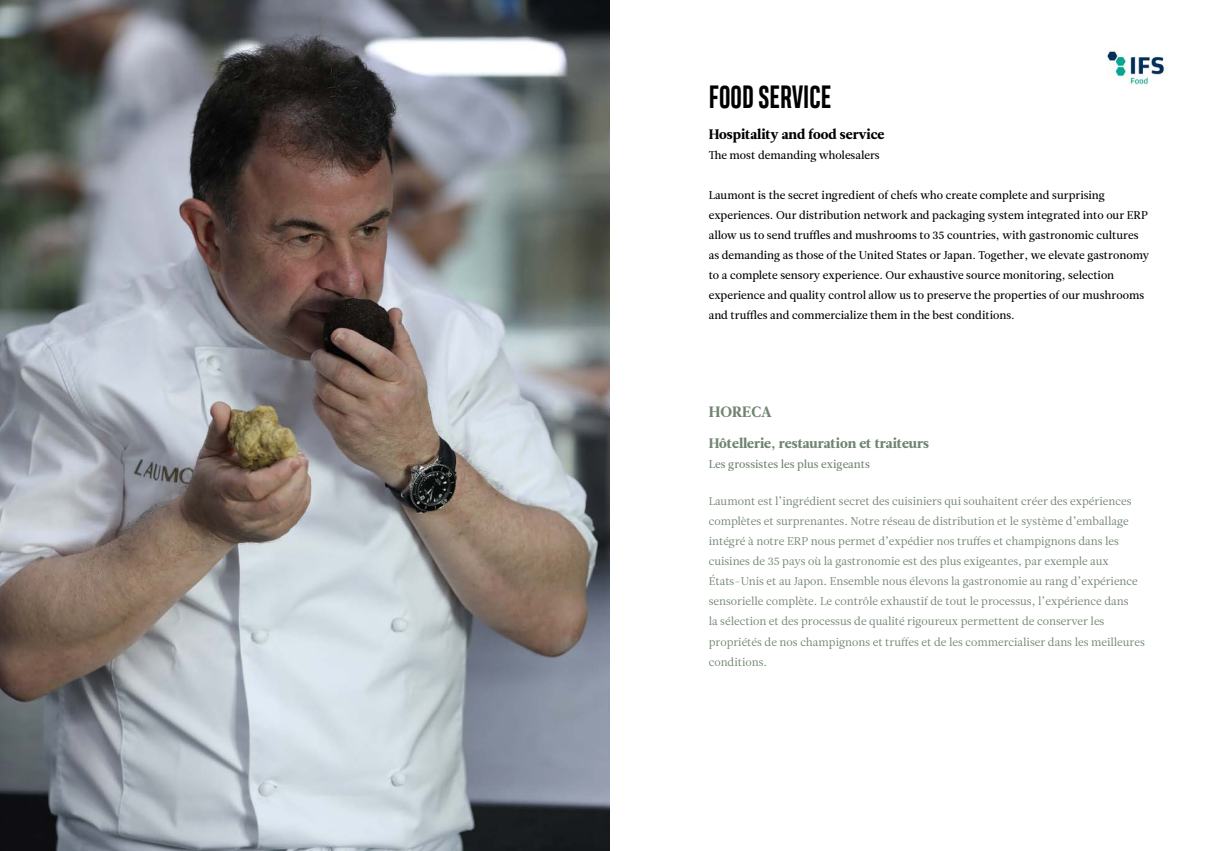
<style>
.page{position:relative;width:1219px;height:851px;background:#fff}
.page>*{position:absolute;margin:0;border:0;box-sizing:border-box;transform-origin:0 0}
.t1{font:700 30px "Heading Compressed Pro";color:#000}
.t2{font:15px "Leitura News Roman 4";letter-spacing:.015em;color:#718471}
.t3{font:13.75px "Leitura News Roman 4";color:#718471}
.t4{font:13.75px "Leitura News Roman 4";color:#000}
.t5{font:11.25px/20px "Leitura News Roman 1";color:#718471}
.t6{font:11.25px/20px "Leitura News Roman 2";color:#000}
.t7{font:11.25px "Leitura News Roman 2";color:#718471}
</style>
<div class="page">
<img style="left:1107px;top:51px;width:61px;height:34px">
<img style="left:0;top:0;width:609px;height:850px">
<h1 class="t1" style="left:709px;top:79px;width:124px">FOOD SERVICE</h1>
<p class="t4" style="left:709px;top:126px;width:177px">Hospitality and food service</p>
<p class="t6" style="left:709px;top:145px;width:173px">The most demanding wholesalers</p>
<p class="t6" style="left:709px;top:185px;width:442px">Laumont is the secret ingredient of chefs who create complete and surprising experiences. Our distribution network and packaging system integrated into our ERP allow us to send truffles and mushrooms to 35 countries, with gastronomic cultures as demanding as those of the United States or Japan. Together, we elevate gastronomy to a complete sensory experience. Our exhaustive source monitoring, selection experience and quality control allow us to preserve the properties of our mushrooms and truffles and commercialize them in the best conditions.</p>
<h2 class="t2" style="left:709px;top:403px;width:64px">HORECA</h2>
<p class="t3" style="left:709px;top:434px;width:222px">Hôtellerie, restauration et traiteurs</p>
<p class="t7" style="left:709px;top:457px;width:163px">Les grossistes les plus exigeants</p>
<p class="t5" style="left:709px;top:491px;width:438px">Laumont est l’ingrédient secret des cuisiniers qui souhaitent créer des expériences complètes et surprenantes. Notre réseau de distribution et le système d’emballage intégré à notre ERP nous permet d’expédier nos truffes et champignons dans les cuisines de 35 pays où la gastronomie est des plus exigeantes, par exemple aux États-Unis et au Japon. Ensemble nous élevons la gastronomie au rang d’expérience sensorielle complète. Le contrôle exhaustif de tout le processus, l’expérience dans<br>la sélection et des processus de qualité rigoureux permettent de conserver les propriétés de nos champignons et truffes et de les commercialiser dans les meilleures conditions.</p>
</div>
